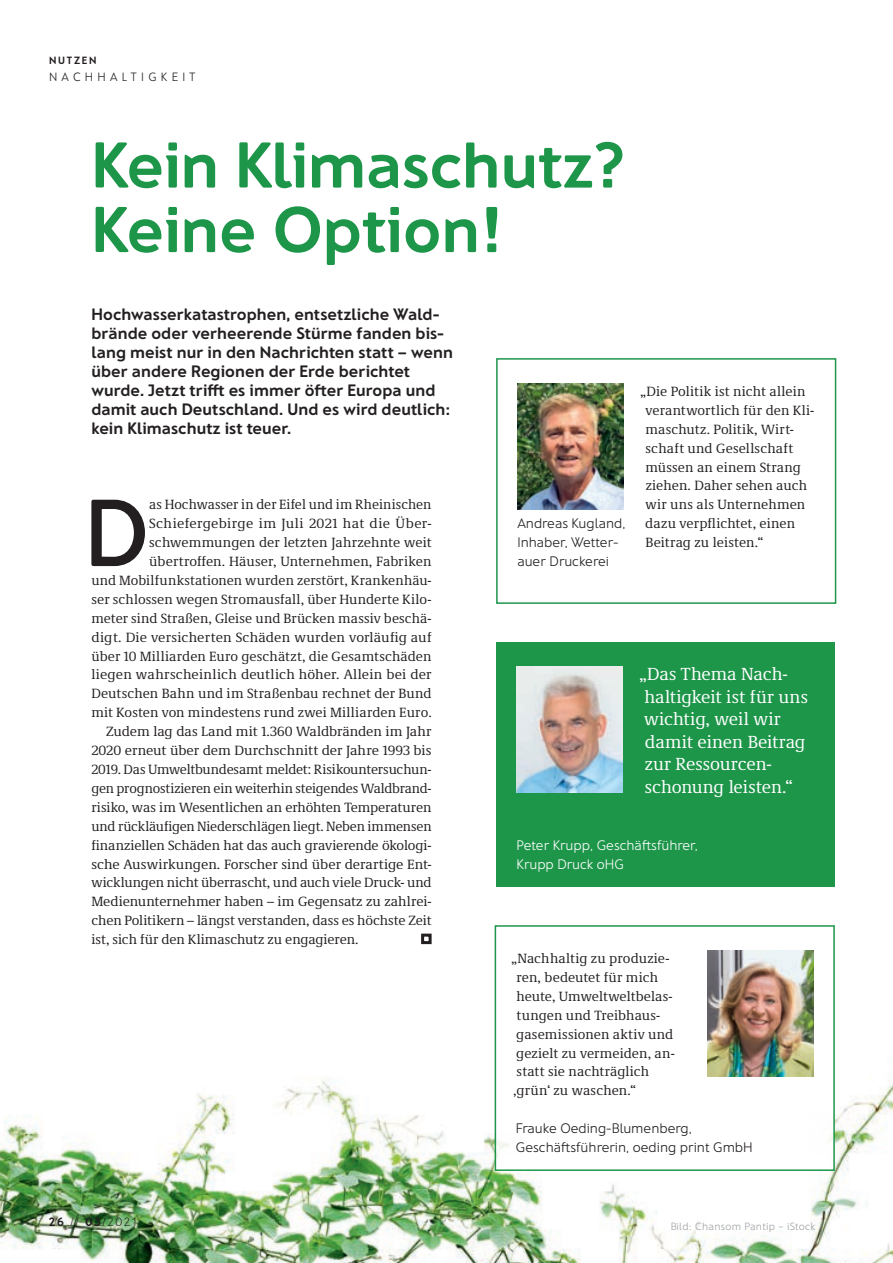
<style>
.page{position:relative;width:893px;height:1263px;background:#fff}
.page>*{position:absolute;margin:0;border:0;box-sizing:border-box;transform-origin:0 0}
.t1{font:600 94.8px "Franz Sans";color:#231f20}
.t2{font:700 64.5px/64.5px "Franz Sans";color:#1e964a}
.t3{font:18px/22.5px "Demos Next Pro";letter-spacing:-.005em;color:#fff}
.t4{font:700 16.5px/18.9px "Franz Sans";letter-spacing:.005em;color:#231f20}
.t5{font:13.8px/18.9px "Demos Next Pro";letter-spacing:.005em;color:#231f20}
.t6{font:300 13.8px/18.9px "Franz Sans";color:#231f20}
.t7{font:13.8px "Demos Next Pro";letter-spacing:-.015em;color:#231f20}
.t8{font:300 13.8px/18.9px "Franz Sans";color:#fff}
.t9{font:13.8px "Demos Next Pro";letter-spacing:.03em;color:#231f20}
.t10{font:300 12px "Franz Sans";letter-spacing:.36em;color:#231f20}
.t11{font:200 12px "Franz Sans";color:#231f20}
.t12{font:300 10.5px "Franz Sans";letter-spacing:.025em;color:#808285}
.t13{font:700 10.5px "Franz Sans";letter-spacing:.175em;color:#231f20}
.s1{font-weight:700}
</style>
<div class="page">
<img style="left:0;top:961px;width:893px;height:302px">
<div style="left:421px;top:934px;width:11px;height:10px;border:3px solid #231f20"></div>
<div style="left:496px;top:358px;width:340px;height:246px;border:2px solid #1e964a"></div>
<div style="left:496px;top:642px;width:339px;height:244px;background:#1e964a"></div>
<div style="left:495px;top:926px;width:339px;height:244px;background:#fff"></div>
<div style="left:495px;top:925px;width:340px;height:246px;border:2px solid #1e964a"></div>
<img style="left:707px;top:951px;width:107px;height:125px">
<img style="left:517px;top:384px;width:107px;height:125px">
<img style="left:517px;top:666px;width:106px;height:126px">
<p class="t13" style="left:49px;top:55px;width:49px">NUTZEN</p>
<p class="t10" style="left:49px;top:70px;width:148px">NACHHALTIGKEIT</p>
<h2 class="t2" style="left:91px;top:134px;width:536px">Kein Klimaschutz?<br>Keine Option!</h2>
<p class="t4" style="left:91px;top:305px;width:363px">Hochwasserkatastrophen, entsetzliche Wald&shy;brände oder verheerende Stürme fanden bis&shy;lang meist nur in den Nachrichten statt – wenn über andere Regionen der Erde berichtet wurde. Jetzt trifft es immer öfter Europa und damit auch Deutschland. Und es wird deutlich: kein Klimaschutz ist teuer.</p>
<h1 class="t1" style="left:85px;top:480px;width:66px">D</h1>
<p class="t5" style="left:149px;top:495px;width:284px">as Hochwasser in der Eifel und im Rheinischen</p>
<p class="t9" style="left:149px;top:514px;width:284px">Schiefergebirge im Juli 2021 hat die Über-</p>
<p class="t5" style="left:149px;top:532px;width:284px">schwemmungen der letzten Jahrzehnte weit</p>
<p class="t5" style="left:149px;top:551px;width:284px">übertroffen. Häuser, Unternehmen, Fabriken</p>
<p class="t5" style="left:91px;top:570px;width:342px">und Mobilfunkstationen wurden zerstört, Krankenhäu-</p>
<p class="t5" style="left:91px;top:589px;width:342px">ser schlossen wegen Stromausfall, über Hunderte Kilo-</p>
<p class="t5" style="left:91px;top:608px;width:342px">meter sind Straßen, Gleise und Brücken massiv beschä-</p>
<p class="t5" style="left:91px;top:627px;width:342px">digt. Die versicherten Schäden wurden vorläufig auf</p>
<p class="t5" style="left:91px;top:646px;width:342px">über 10 Milliarden Euro geschätzt, die Gesamtschäden</p>
<p class="t5" style="left:91px;top:665px;width:342px">liegen wahrscheinlich deutlich höher. Allein bei der</p>
<p class="t5" style="left:91px;top:684px;width:342px">Deutschen Bahn und im Straßenbau rechnet der Bund</p>
<p class="t5" style="left:91px;top:702px;width:342px">mit Kosten von mindestens rund zwei Milliarden Euro.</p>
<p class="t5" style="left:106px;top:721px;width:327px">Zudem lag das Land mit 1.360 Waldbränden im Jahr</p>
<p class="t5" style="left:91px;top:740px;width:342px">2020 erneut über dem Durchschnitt der Jahre 1993 bis</p>
<p class="t7" style="left:91px;top:760px;width:342px">2019. Das Umweltbundesamt meldet: Risikountersuchun-</p>
<p class="t5" style="left:91px;top:778px;width:342px">gen prognostizieren ein weiterhin steigendes Waldbrand-</p>
<p class="t5" style="left:91px;top:797px;width:342px">risiko, was im Wesentlichen an erhöhten Temperaturen</p>
<p class="t5" style="left:91px;top:816px;width:342px">und rückläufigen Niederschlägen liegt. Neben immensen</p>
<p class="t5" style="left:91px;top:835px;width:342px">finanziellen Schäden hat das auch gravierende ökologi-</p>
<p class="t5" style="left:91px;top:854px;width:342px">sche Auswirkungen. Forscher sind über derartige Ent-</p>
<p class="t5" style="left:91px;top:873px;width:342px">wicklungen nicht überrascht, und auch viele Druck- und</p>
<p class="t5" style="left:91px;top:891px;width:342px">Medienunternehmer haben – im Gegensatz zu zahlrei-</p>
<p class="t5" style="left:91px;top:910px;width:342px">chen Politikern – längst verstanden, dass es höchste Zeit</p>
<p class="t5" style="left:91px;top:929px;width:269px">ist, sich für den Klimaschutz zu engagieren.</p>
<p class="t11" style="left:49px;top:1215px;width:89px"><span class="s1">26</span> // <span class="s1">03</span>/2021</p>
<p class="t6" style="left:517px;top:514px;width:110px">Andreas Kugland,<br>Inhaber, Wetter&shy;auer Druckerei</p>
<p class="t5" style="left:645px;top:381px;width:171px;text-indent:-5px">„Die Politik ist nicht allein verantwortlich für den Kli&shy;maschutz. Politik, Wirt&shy;schaft und Gesellschaft müssen an einem Strang ziehen. Daher sehen auch wir uns als Unternehmen dazu verpflichtet, einen<br>Beitrag zu leisten.“</p>
<h3 class="t3" style="left:639px;top:662px;width:170px">„Das Thema Nach&shy;haltigkeit ist für uns wichtig, weil wir damit einen Beitrag zur Ressourcen&shy;schonung leisten.“</h3>
<p class="t8" style="left:517px;top:835px;width:183px">Peter Krupp, Geschäftsführer,<br>Krupp Druck oHG</p>
<p class="t5" style="left:511px;top:948px;width:165px">„Nachhaltig zu produzie&shy;ren, bedeutet für mich heute, Umweltweltbelas&shy;tungen und Treibhaus&shy;gasemissionen aktiv und gezielt zu vermeiden, an&shy;statt sie nachträglich ‚grün‘ zu waschen.“</p>
<p class="t6" style="left:516px;top:1119px;width:238px">Frauke Oeding-Blumenberg,<br>Geschäftsführerin, oeding print GmbH</p>
<p class="t12" style="left:670px;top:1220px;width:147px">Bild: Chansom Pantip – iStock</p>
</div>
